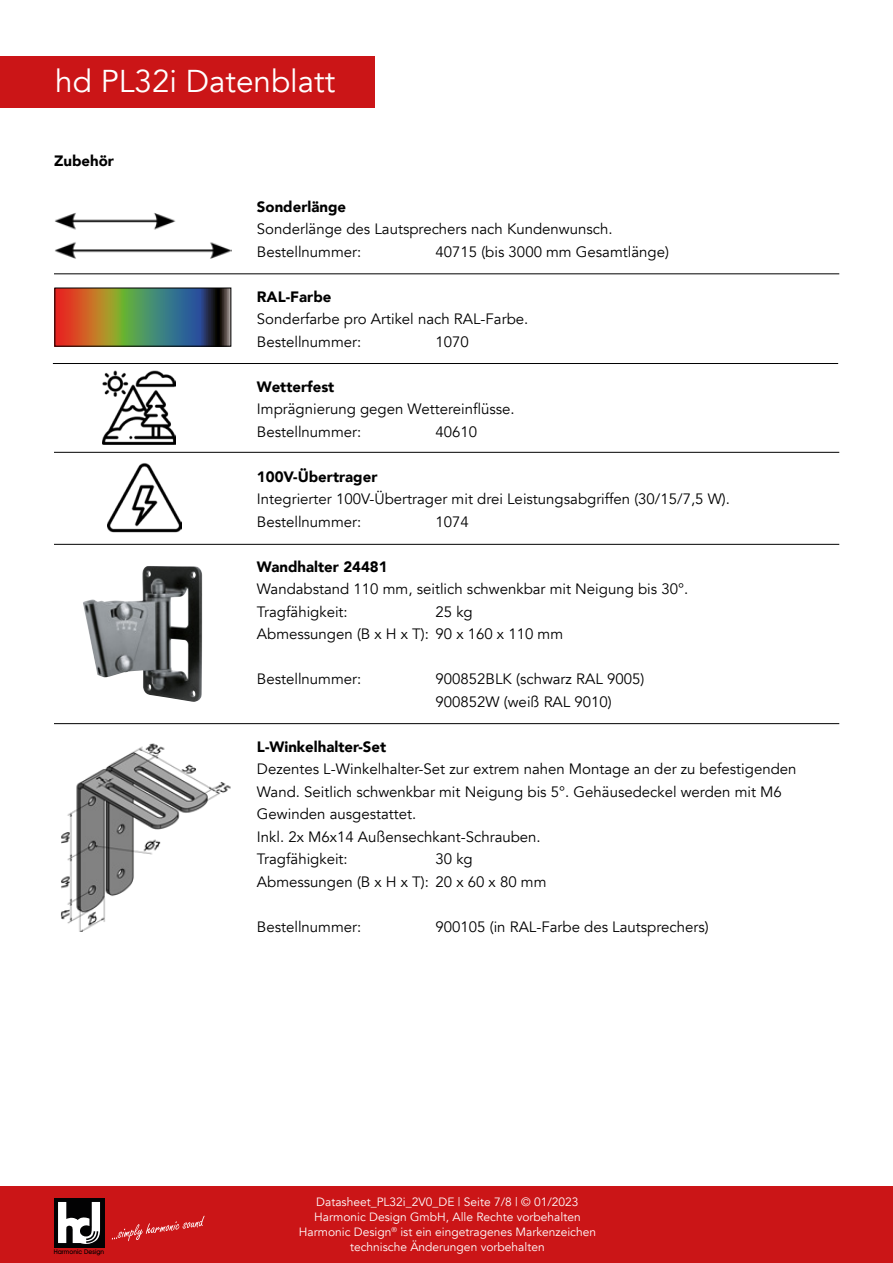
<style>
.page{position:relative;width:893px;height:1263px;background:#fff}
.page>*{position:absolute;margin:0;border:0;box-sizing:border-box;transform-origin:0 0}
.t1{font:31.5px "Avenir";color:#fff}
.t2{font:15px/22.5px "Avenir";color:#000}
.t3{font:900 15px "Avenir";color:#000}
.t4{font:12px/15px "Avenir";color:#fff;text-align:center}
.t5{font:500 6.45px "Avant Garde IT Cby BT";color:#000}
</style>
<div class="page">
<div style="left:0;top:1186px;width:893px;height:77px;background:#cb1517"></div>
<div style="left:54px;top:1198px;width:50px;height:49px;background:#020203"></div>
<svg style="left:58px;top:1202px;width:42px;height:42px"></svg>
<svg style="left:112px;top:1216px;width:93px;height:25px"></svg>
<hr style="left:53px;top:363px;width:785px;height:1px;background:#000">
<hr style="left:54px;top:452px;width:785px;height:1px;background:#000">
<hr style="left:54px;top:544px;width:785px;height:1px;background:#000">
<hr style="left:54px;top:723px;width:785px;height:1px;background:#000">
<hr style="left:54px;top:274px;width:785px;height:1px;background:#000">
<svg style="left:56px;top:290px;width:173px;height:55px;background:#6e6a4e"></svg>
<div style="left:54px;top:288px;width:177px;height:59px;border:1px solid #000"></div>
<img style="left:102px;top:370px;width:74px;height:74px">
<img style="left:108px;top:463px;width:73px;height:70px">
<img style="left:55px;top:213px;width:176px;height:46px">
<img style="left:83px;top:566px;width:119px;height:136px">
<img style="left:60px;top:743px;width:171px;height:189px">
<div style="left:0;top:57px;width:375px;height:51px;background:#cb1517"></div>
<h1 class="t1" style="left:55px;top:62px;width:281px">hd PL32i Datenblatt</h1>
<p class="t3" style="left:54px;top:148px;width:61px">Zubehör</p>
<p class="t5" style="left:54px;top:1248px;width:52px">Harmonic Design</p>
<p class="t3" style="left:257px;top:193px;width:91px">Sonderlänge</p>
<p class="t2" style="left:257px;top:218px;width:357px">Sonderlänge des Lautsprechers nach Kundenwunsch.<br>Bestellnummer:</p>
<p class="t2" style="left:436px;top:240px;width:235px">40715 (bis 3000 mm Gesamtlänge)</p>
<p class="t3" style="left:257px;top:283px;width:76px">RAL-Farbe</p>
<p class="t2" style="left:257px;top:308px;width:273px">Sonderfarbe pro Artikel nach RAL-Farbe.<br>Bestellnummer:</p>
<p class="t2" style="left:436px;top:330px;width:35px">1070</p>
<p class="t3" style="left:257px;top:373px;width:79px">Wetterfest</p>
<p class="t2" style="left:257px;top:398px;width:259px">Imprägnierung gegen Wettereinflüsse.<br>Bestellnummer:</p>
<p class="t2" style="left:436px;top:420px;width:43px">40610</p>
<p class="t3" style="left:257px;top:463px;width:122px">100V-Übertrager</p>
<p class="t2" style="left:257px;top:488px;width:475px">Integrierter 100V-Übertrager mit drei Leistungsabgriffen (30/15/7,5 W).<br>Bestellnummer:</p>
<p class="t2" style="left:436px;top:510px;width:35px">1074</p>
<p class="t3" style="left:257px;top:553px;width:132px">Wandhalter 24481</p>
<p class="t2" style="left:257px;top:578px;width:433px">Wandabstand 110 mm, seitlich schwenkbar mit Neigung bis 30°.<br>Tragfähigkeit:</p>
<p class="t2" style="left:257px;top:600px;width:308px;text-indent:179px">25 kg<br>Abmessungen (B x H x T): 90 x 160 x 110 mm</p>
<p class="t2" style="left:257px;top:668px;width:106px">Bestellnummer:</p>
<p class="t2" style="left:436px;top:668px;width:210px">900852BLK (schwarz RAL 9005)<br>900852W (weiß RAL 9010)</p>
<p class="t3" style="left:257px;top:733px;width:131px">L-Winkelhalter-Set</p>
<p class="t2" style="left:257px;top:758px;width:541px">Dezentes L-Winkelhalter-Set zur extrem nahen Montage an der zu befestigenden Wand. Seitlich schwenkbar mit Neigung bis 5°. Gehäusedeckel werden mit M6<br>Gewinden ausgestattet.<br>Inkl. 2x M6x14 Außensechkant-Schrauben.<br>Tragfähigkeit:</p>
<p class="t2" style="left:257px;top:848px;width:291px;text-indent:179px">30 kg<br>Abmessungen (B x H x T): 20 x 60 x 80 mm</p>
<p class="t2" style="left:257px;top:915px;width:106px">Bestellnummer:</p>
<p class="t2" style="left:436px;top:915px;width:275px">900105 (in RAL-Farbe des Lautsprechers)</p>
<p class="t4" style="left:299px;top:1194px;width:299px">Datasheet_PL32i_2V0_DE | Seite 7/8 | © 01/2023<br>Harmonic Design GmbH, Alle Rechte vorbehalten Harmonic Design<sup>®</sup> ist ein eingetragenes Markenzeichen technische Änderungen vorbehalten</p>
</div>
